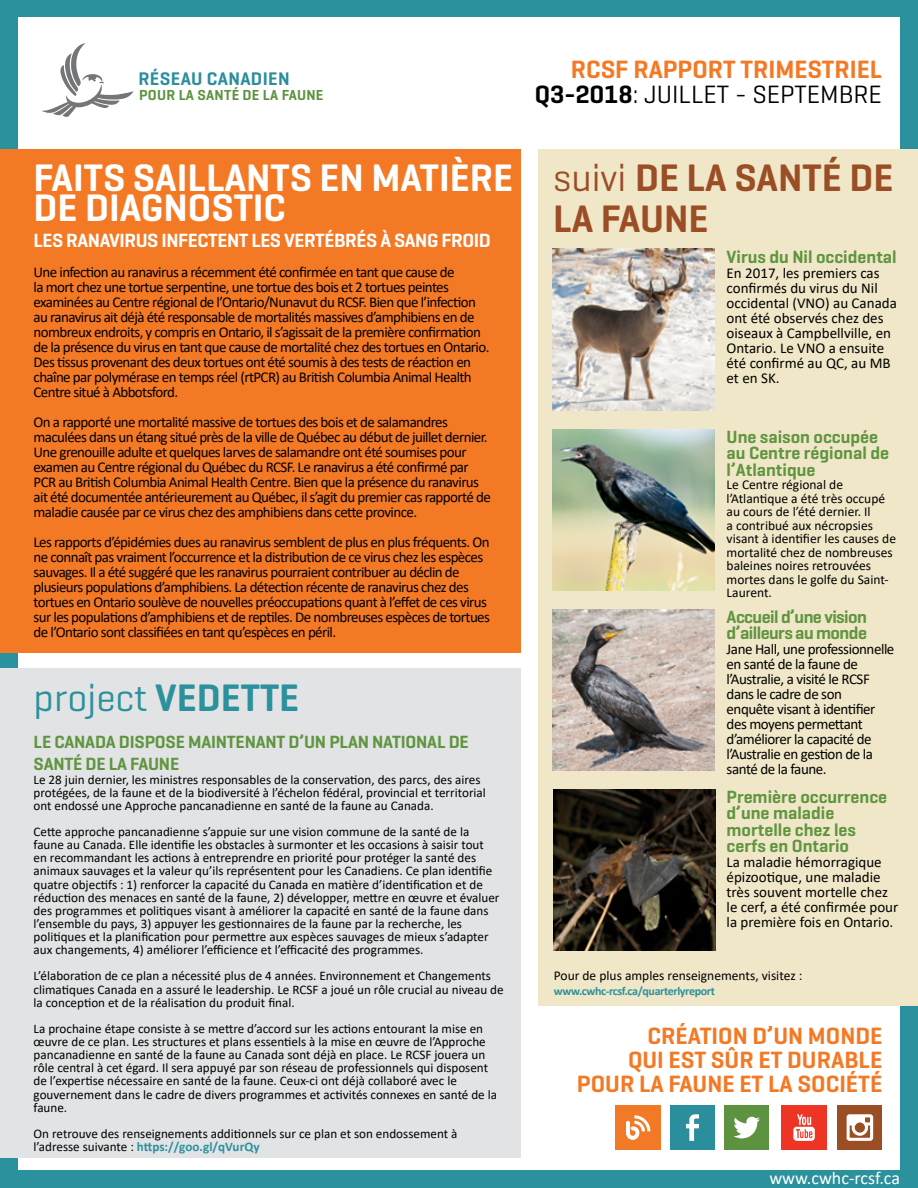
<style>
.page{position:relative;width:918px;height:1188px;background:#2b919d}
.page>*{position:absolute;margin:0;border:0;box-sizing:border-box;transform-origin:0 0}
.t1{font:600 39px/30px "Geogrotesque";color:#fff}
.t2{font:600 39px/40.5px "Geogrotesque";color:#9b4e26}
.t3{font:39px "Geogrotesque";color:#2b919d}
.t4{font:600 25.5px/25.5px "Geogrotesque";color:#f47925;text-align:right}
.t5{font:600 24px/24px "Geogrotesque";color:#f47925;text-align:right}
.t6{font:600 19.5px "Geogrotesque";letter-spacing:-.02em;color:#fff}
.t7{font:600 18.6px "Geogrotesque";letter-spacing:.02em;color:#2a8e9d}
.t8{font:600 18px/16.5px "Geogrotesque";color:#609540}
.t9{font:600 18px/16.5px "Geogrotesque";letter-spacing:-.03em;color:#609540}
.t10{font:18px "Calibri";color:#fff}
.t11{font:15px/15px "Calibri";letter-spacing:-.04em;color:#000}
.t12{font:15px/15px "Calibri";color:#000}
.t13{font:600 14.7px "Geogrotesque";letter-spacing:.02em;color:#5e923f}
.t14{font:13.5px/13.5px "Calibri";color:#000}
.t15{font:13.2px/13.2px "Calibri";color:#000}
.t16{font:700 12px "Calibri";letter-spacing:-.03em;color:#2b919d}
.s1{color:#000}
.s2{font-weight:400;color:#000}
.s3{font-weight:400}
.s4{font-weight:600}
.s5{font-weight:700;color:#2b919d}
</style>
<div class="page">
<div style="left:18px;top:17px;width:882px;height:1152px;background:#fff"></div>
<svg style="left:41px;top:43px;width:92px;height:74px"></svg>
<div style="left:0;top:150px;width:520px;height:503px;background:#f47925"></div>
<div style="left:538px;top:150px;width:380px;height:856px;background:#efe7c7"></div>
<div style="left:0;top:668px;width:520px;height:489px;background:#e2e3e4"></div>
<img style="left:553px;top:249px;width:162px;height:162px">
<img style="left:553px;top:429px;width:162px;height:162px">
<img style="left:553px;top:609px;width:162px;height:162px">
<img style="left:553px;top:789px;width:162px;height:162px">
<div style="left:670px;top:1105px;width:45px;height:45px;background:#2a8e9d"></div>
<svg style="left:686px;top:1114px;width:13px;height:27px"></svg>
<div style="left:837px;top:1105px;width:45px;height:45px;background:#9b4e23"></div>
<svg style="left:847px;top:1114px;width:26px;height:27px"></svg>
<div style="left:782px;top:1105px;width:45px;height:45px;background:#ee3525"></div>
<svg style="left:793px;top:1114px;width:22px;height:27px"></svg>
<div style="left:724px;top:1105px;width:45px;height:45px;background:#5d9240"></div>
<svg style="left:734px;top:1117px;width:26px;height:21px"></svg>
<div style="left:616px;top:1105px;width:45px;height:45px;background:#f27925"></div>
<svg style="left:626px;top:1115px;width:24px;height:25px"></svg>
<p class="t7" style="left:138px;top:67px;width:153px">RÉSEAU CANADIEN</p>
<h2 class="t4" style="left:535px;top:56px;width:349px">RCSF RAPPORT TRIMESTRIEL<br><span class="s1">Q3-2018</span><span class="s2">: JUILLET - SEPTEMBRE</span></h2>
<p class="t13" style="left:139px;top:86px;width:186px">POUR LA SANTÉ DE LA FAUNE</p>
<h1 class="t1" style="left:34px;top:162px;width:481px">FAITS SAILLANTS EN MATIÈRE<br>DE DIAGNOSTIC</h1>
<h1 class="t2" style="left:553px;top:157px;width:342px"><span class="s3">suivi</span> DE LA SANTÉ DE<br>LA FAUNE</h1>
<h3 class="t6" style="left:34px;top:228px;width:459px">LES RANAVIRUS INFECTENT LES VERTÉBRÉS À SANG FROID</h3>
<p class="t11" style="left:34px;top:264px;width:457px">Une infection au ranavirus a récemment été confirmée en tant que cause de<br>la mort chez une tortue serpentine, une tortue des bois et 2 tortues peintes examinées au Centre régional de l’Ontario/Nunavut du RCSF. Bien que l’infection au ranavirus ait déjà été responsable de mortalités massives d’amphibiens en de nombreux endroits, y compris en Ontario, il s’agissait de la première confirmation de la présence du virus en tant que cause de mortalité chez des tortues en Ontario.<br>Des tissus provenant des deux tortues ont été soumis à des tests de réaction en chaîne par polymérase en temps réel (rtPCR) au British Columbia Animal Health Centre situé à Abbotsford.</p>
<p class="t11" style="left:34px;top:414px;width:459px">On a rapporté une mortalité massive de tortues des bois et de salamandres maculées dans un étang situé près de la ville de Québec au début de juillet dernier.<br>Une grenouille adulte et quelques larves de salamandre ont été soumises pour examen au Centre régional du Québec du RCSF. Le ranavirus a été confirmé par PCR au British Columbia Animal Health Centre. Bien que la présence du ranavirus ait été documentée antérieurement au Québec, il s’agit du premier cas rapporté de maladie causée par ce virus chez des amphibiens dans cette province.</p>
<p class="t11" style="left:34px;top:534px;width:458px">Les rapports d’épidémies dues au ranavirus semblent de plus en plus fréquents. On ne connaît pas vraiment l’occurrence et la distribution de ce virus chez les espèces sauvages. Il a été suggéré que les ranavirus pourraient contribuer au déclin de plusieurs populations d’amphibiens. La détection récente de ranavirus chez des tortues en Ontario soulève de nouvelles préoccupations quant à l’effet de ces virus sur les populations d’amphibiens et de reptiles. De nombreuses espèces de tortues de l’Ontario sont classifiées en tant qu’espèces en péril.</p>
<p class="t8" style="left:727px;top:248px;width:172px">Virus du Nil occidental</p>
<p class="t12" style="left:727px;top:265px;width:172px">En 2017, les premiers cas confirmés du virus du Nil occidental (VNO) au Canada ont été observés chez des oiseaux à Campbellville, en<br>Ontario. Le VNO a ensuite été confirmé au QC, au MB et en SK.</p>
<p class="t8" style="left:727px;top:428px;width:164px">Une saison occupée au Centre régional de l’Atlantique</p>
<p class="t14" style="left:727px;top:477px;width:171px">Le Centre régional de l’Atlantique a été très occupé au cours de l’été dernier. Il<br>a contribué aux nécropsies visant à identifier les causes de mortalité chez de nombreuses baleines noires retrouvées mortes dans le golfe du Saint-<br>Laurent.</p>
<p class="t9" style="left:727px;top:608px;width:142px">Accueil d’une vision d’ailleurs au monde</p>
<p class="t11" style="left:727px;top:641px;width:169px">Jane Hall, une professionnelle en santé de la faune de l’Australie, a visité le RCSF dans le cadre de son<br>enquête visant à identifier des moyens permettant d’améliorer la capacité de l’Australie en gestion de la santé de la faune.</p>
<p class="t8" style="left:727px;top:788px;width:162px">Première occurrence d’une maladie mortelle chez les cerfs en Ontario</p>
<p class="t12" style="left:727px;top:854px;width:173px">La maladie hémorragique épizootique, une maladie très souvent mortelle chez le cerf, a été confirmée pour la première fois en Ontario.</p>
<h1 class="t3" style="left:34px;top:673px;width:267px">project <span class="s4">VEDETTE</span></h1>
<p class="t8" style="left:34px;top:730px;width:437px;line-height:22.5px">LE CANADA DISPOSE MAINTENANT D’UN PLAN NATIONAL DE<br>SANTÉ DE LA FAUNE</p>
<p class="t15" style="left:34px;top:772px;width:454px">Le 28 juin dernier, les ministres responsables de la conservation, des parcs, des aires protégées, de la faune et de la biodiversité à l’échelon fédéral, provincial et territorial ont endossé une Approche pancanadienne en santé de la faune au Canada.</p>
<p class="t15" style="left:34px;top:825px;width:467px">Cette approche pancanadienne s’appuie sur une vision commune de la santé de la faune au Canada. Elle identifie les obstacles à surmonter et les occasions à saisir tout en recommandant les actions à entreprendre en priorité pour protéger la santé des animaux sauvages et la valeur qu’ils représentent pour les Canadiens. Ce plan identifie quatre objectifs : 1) renforcer la capacité du Canada en matière d’identification et de réduction des menaces en santé de la faune, 2) développer, mettre en œuvre et évaluer des programmes et politiques visant à améliorer la capacité en santé de la faune dans l’ensemble du pays, 3) appuyer les gestionnaires de la faune par la recherche, les politiques et la planification pour permettre aux espèces sauvages de mieux s’adapter aux changements, 4) améliorer l’efficience et l’efficacité des programmes.</p>
<p class="t15" style="left:34px;top:969px;width:472px">L’élaboration de ce plan a nécessité plus de 4 années. Environnement et Changements climatiques Canada en a assuré le leadership. Le RCSF a joué un rôle crucial au niveau de la conception et de la réalisation du produit final.</p>
<p class="t15" style="left:34px;top:1022px;width:465px">La prochaine étape consiste à se mettre d’accord sur les actions entourant la mise en œuvre de ce plan. Les structures et plans essentiels à la mise en œuvre de l’Approche pancanadienne en santé de la faune au Canada sont déjà en place. Le RCSF jouera un rôle central à cet égard. Il sera appuyé par son réseau de professionnels qui disposent de l’expertise nécessaire en santé de la faune. Ceux-ci ont déjà collaboré avec le gouvernement dans le cadre de divers programmes et activités connexes en santé de la faune.</p>
<p class="t15" style="left:34px;top:1127px;width:425px">On retrouve des renseignements additionnels sur ce plan et son endossement à l’adresse suivante : <span class="s5">https://goo.gl/qVurQy</span></p>
<p class="t14" style="left:554px;top:968px;width:250px">Pour de plus amples renseignements, visitez :</p>
<p class="t16" style="left:554px;top:982px;width:163px">www.cwhc-rcsf.ca/quarterlyreport</p>
<h3 class="t5" style="left:577px;top:1024px;width:307px">CRÉATION D’UN MONDE<br>QUI EST SÛR ET DURABLE<br>POUR LA FAUNE ET LA SOCIÉTÉ</h3>
<p class="t10" style="left:769px;top:1165px;width:132px">www.cwhc-rcsf.ca</p>
</div>
